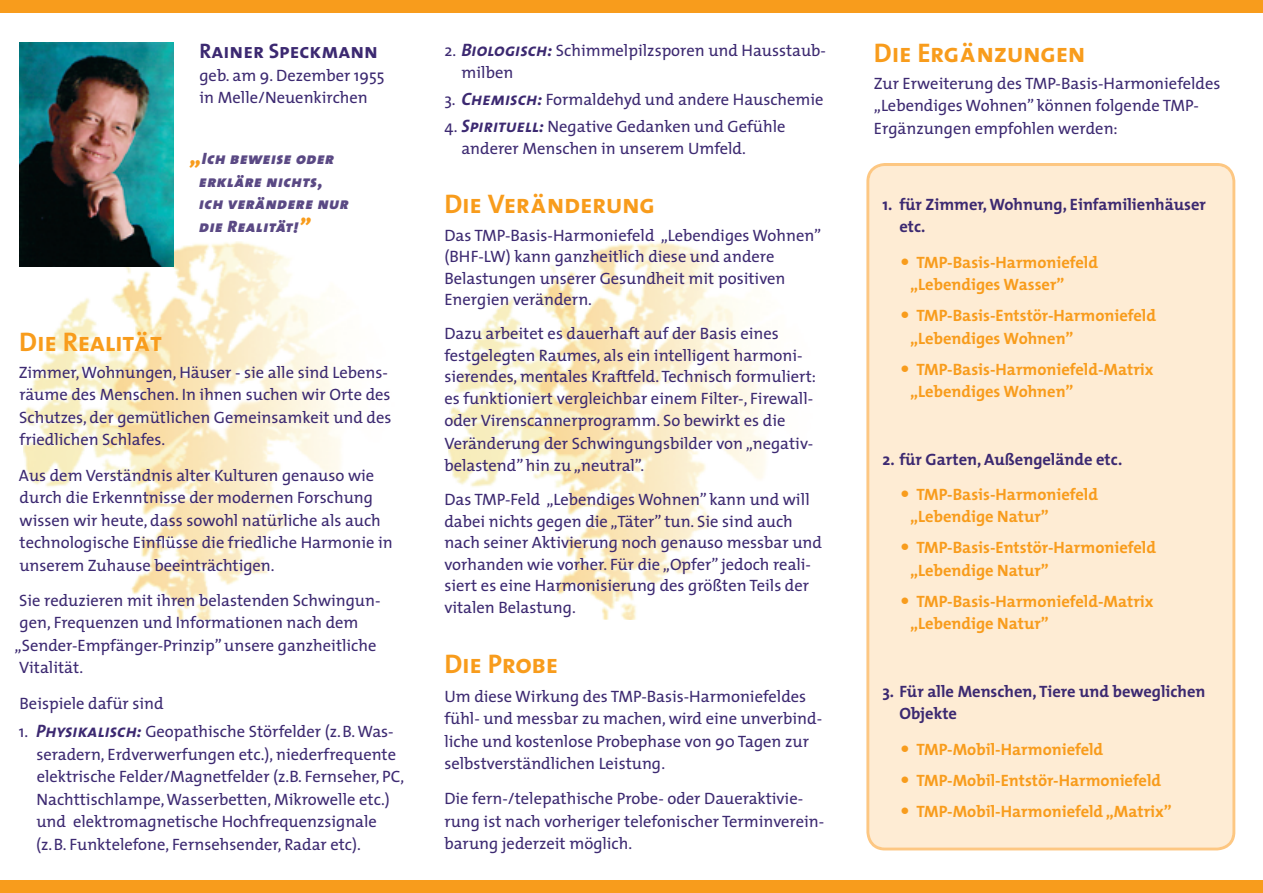
<style>
.page{position:relative;width:1263px;height:893px;background:#fff}
.page>*{position:absolute;margin:0;border:0;box-sizing:border-box;transform-origin:0 0}
.t1{font:27px "The Mix Bold Caps";letter-spacing:-.015em;color:#f89c1c}
.t2{font:21px "The Mix Bold Caps";color:#3c2971}
.t3{font:16.5px/22.5px "The Mix";color:#3c2971}
.t4{font:700 16.5px/22.5px "The Mix";color:#f89c1c}
.t5{font:700 16.5px/22.5px "The Mix";color:#3c2971}
.t6{font:italic 16.5px/22.5px "The Mix Black Caps";letter-spacing:.04em;color:#5a4984}
.s1{font-size:19.5px;color:#f89c1c}
.s2{font-family:"The Mix Bold Caps";font-style:italic;font-size:18px}
</style>
<div class="page">
<img style="left:23px;top:242px;width:318px;height:378px">
<img style="left:449px;top:241px;width:317px;height:378px">
<div style="left:0;top:0;width:1263px;height:13px;background:#f89c1c"></div>
<div style="left:0;top:880px;width:1263px;height:13px;background:#f89c1c"></div>
<div style="left:866px;top:163px;width:369px;height:687px;background:#feecd4"></div>
<img style="left:19px;top:43px;width:154px;height:224px">
<svg style="left:902px;top:258px;width:6px;height:7px"></svg>
<svg style="left:902px;top:311px;width:6px;height:7px"></svg>
<svg style="left:902px;top:365px;width:6px;height:7px"></svg>
<svg style="left:902px;top:490px;width:6px;height:7px"></svg>
<svg style="left:902px;top:544px;width:6px;height:6px"></svg>
<svg style="left:902px;top:597px;width:6px;height:7px"></svg>
<svg style="left:902px;top:745px;width:6px;height:7px"></svg>
<svg style="left:902px;top:776px;width:6px;height:7px"></svg>
<svg style="left:902px;top:807px;width:6px;height:7px"></svg>
<p class="t2" style="left:199px;top:33px;width:180px">Rainer Speckmann</p>
<p class="t3" style="left:199px;top:63px;width:186px">geb. am 9. Dezember 1955 in Melle/Neuenkirchen</p>
<p class="t6" style="left:199px;top:147px;width:151px;text-indent:-9px"><span class="s1">„</span>Ich beweise oder erkläre nichts, ich verändere nur die Realität!<span class="s1">”</span></p>
<h1 class="t1" style="left:19px;top:319px;width:144px">Die Realität</h1>
<p class="t3" style="left:19px;top:360px;width:374px">Zimmer, Wohnungen, Häuser - sie alle sind Lebens&shy;räume des Menschen. In ihnen suchen wir Orte des Schutzes, der gemütlichen Gemeinsamkeit und des friedlichen Schlafes.</p>
<p class="t3" style="left:19px;top:463px;width:375px">Aus dem Verständnis alter Kulturen genauso wie durch die Erkenntnisse der modernen Forschung wissen wir heute, dass sowohl natürliche als auch technologische Einflüsse die friedliche Harmonie in unserem Zuhause beeinträchtigen.</p>
<p class="t3" style="left:19px;top:588px;width:363px">Sie reduzieren mit ihren belastenden Schwingun-</p>
<p class="t3" style="left:20px;top:611px;width:340px">gen, Frequenzen und Informationen nach dem</p>
<p class="t3" style="left:15px;top:633px;width:363px">„Sender-Empfänger-Prinzip” unsere ganzheitliche</p>
<p class="t3" style="left:19px;top:656px;width:66px">Vitalität.</p>
<p class="t3" style="left:20px;top:691px;width:146px">Beispiele dafür sind</p>
<p class="t3" style="left:36px;top:720px;width:370px;text-indent:-17px">1. <span class="s2">Physikalisch:</span> Geopathische Störfelder (z.B. Was&shy;seradern, Erdverwerfungen etc.), niederfrequente elektrische Felder/Magnetfelder (z.B. Fernseher, PC, Nachttischlampe, Wasserbetten, Mikrowelle etc.) und elektromagnetische Hochfrequenzsignale (z.B. Funktelefone, Fernsehsender, Radar etc).</p>
<p class="t3" style="left:461px;top:38px;width:366px;text-indent:-17px">2. <span class="s2">Biologisch:</span> Schimmelpilzsporen und Hausstaub&shy;milben</p>
<p class="t3" style="left:444px;top:87px;width:381px">3. <span class="s2">Chemisch:</span> Formaldehyd und andere Hauschemie</p>
<p class="t3" style="left:461px;top:114px;width:326px;text-indent:-17px">4. <span class="s2">Spirituell:</span> Negative Gedanken und Gefühle anderer Menschen in unserem Umfeld.</p>
<h1 class="t1" style="left:444px;top:181px;width:212px">Die Veränderung</h1>
<p class="t3" style="left:444px;top:224px;width:378px;line-height:21.5px">Das TMP-Basis-Harmoniefeld „Lebendiges Wohnen” (BHF-LW) kann ganzheitlich diese und andere Belastungen unserer Gesundheit mit positiven Energien verändern.</p>
<p class="t3" style="left:444px;top:322px;width:373px;line-height:21.9px">Dazu arbeitet es dauerhaft auf der Basis eines festgelegten Raumes, als ein intelligent harmoni&shy;sierendes, mentales Kraftfeld. Technisch formuliert: es funktioniert vergleichbar einem Filter-, Firewall&shy;oder Virenscannerprogramm. So bewirkt es die Veränderung der Schwingungsbilder von „negativ&shy;belastend” hin zu „neutral”.</p>
<p class="t3" style="left:444px;top:489px;width:379px;line-height:21.5px">Das TMP-Feld „Lebendiges Wohnen” kann und will dabei nichts gegen die „Täter” tun. Sie sind auch nach seiner Aktivierung noch genauso messbar und vorhanden wie vorher. Für die „Opfer” jedoch reali&shy;siert es eine Harmonisierung des größten Teils der vitalen Belastung.</p>
<h1 class="t1" style="left:444px;top:641px;width:115px">Die Probe</h1>
<p class="t3" style="left:444px;top:684px;width:379px">Um diese Wirkung des TMP-Basis-Harmoniefeldes fühl- und messbar zu machen, wird eine unverbind&shy;liche und kostenlose Probephase von 90 Tagen zur selbstverständlichen Leistung.</p>
<p class="t3" style="left:444px;top:787px;width:381px">Die fern-/telepathische Probe- oder Daueraktivie&shy;rung ist nach vorheriger telefonischer Terminverein&shy;barung jederzeit möglich.</p>
<h1 class="t1" style="left:874px;top:30px;width:213px">Die Ergänzungen</h1>
<p class="t3" style="left:874px;top:71px;width:348px">Zur Erweiterung des TMP-Basis-Harmoniefeldes „Lebendiges Wohnen” können folgende TMP-<br>Ergänzungen empfohlen werden:</p>
<p class="t5" style="left:899px;top:193px;width:308px;text-indent:-17px">1. für Zimmer, Wohnung, Einfamilienhäuser etc.</p>
<p class="t4" style="left:910px;top:250px;width:189px;text-indent:6px">TMP-Basis-Harmoniefeld „Lebendiges Wasser”</p>
<p class="t4" style="left:910px;top:304px;width:247px;text-indent:6px">TMP-Basis-Entstör-Harmoniefeld „Lebendiges Wohnen”</p>
<p class="t4" style="left:910px;top:357px;width:245px;text-indent:6px">TMP-Basis-Harmoniefeld-Matrix „Lebendiges Wohnen”</p>
<p class="t5" style="left:882px;top:447px;width:241px">2. für Garten, Außengelände etc.</p>
<p class="t4" style="left:910px;top:483px;width:189px;text-indent:6px">TMP-Basis-Harmoniefeld „Lebendige Natur”</p>
<p class="t4" style="left:910px;top:536px;width:247px;text-indent:6px">TMP-Basis-Entstör-Harmoniefeld „Lebendige Natur”</p>
<p class="t4" style="left:910px;top:590px;width:245px;text-indent:6px">TMP-Basis-Harmoniefeld-Matrix „Lebendige Natur”</p>
<p class="t5" style="left:899px;top:680px;width:308px;text-indent:-17px">3. Für alle Menschen, Tiere und beweglichen<br>Objekte</p>
<p class="t4" style="left:916px;top:733px;width:257px;line-height:31px">TMP-Mobil-Harmoniefeld<br>TMP-Mobil-Entstör-Harmoniefeld<br>TMP-Mobil-Harmoniefeld „Matrix”</p>
</div>
